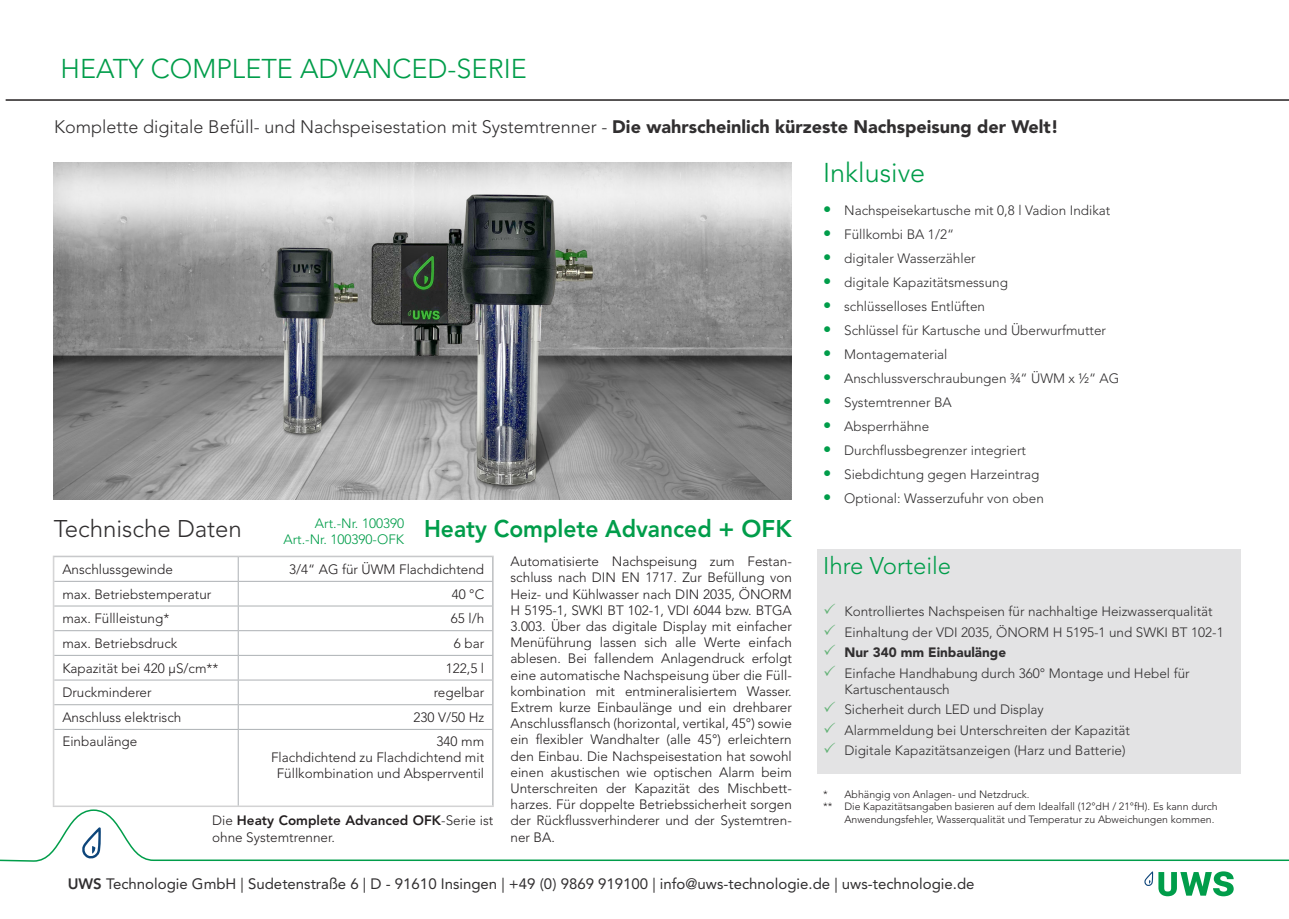
<style>
.page{position:relative;width:1289px;height:919px;background:#fff}
.page>*{position:absolute;margin:0;border:0;box-sizing:border-box;transform-origin:0 0}
.t1{font:300 27px "Avenir LT Std";color:#009d4a}
.t2{font:800 24px "Avenir LT Pro";color:#009d4a;scale:.95 1}
.t3{font:300 24px "Avenir LT Std";color:#312f30}
.t4{font:300 24px "Avenir LT Std";color:#009d4a}
.t5{font:300 18px "Avenir LT Std";color:#312f30}
.t6{font:15px "Avenir LT Std";color:#312f30}
.t7{font:300 13.5px/16.2px "Avenir LT Std";color:#231f20;text-align:justify}
.t8{font:300 13.5px/16.2px "Avenir LT Std";color:#312f30}
.t9{font:300 13.5px/16.2px "Avenir LT Std";color:#009d4a;text-align:right}
.t10{font:900 13.5px "Avenir LT Std";color:#312f30}
.t11{font:300 10.5px/12.6px "Avenir LT Std";color:#231f20}
.s1{font-weight:900}
.s2{font-family:"Avenir LT Pro";font-weight:800}
.s3{font-family:"Avenir LT Pro";font-weight:800;font-size:16.5px;color:#009d4a}
.s4{color:#63b276}
</style>
<div class="page">
<div style="left:817px;top:549px;width:424px;height:225px;background:#e3e3e4"></div>
<img style="left:53px;top:163px;width:738px;height:336px">
<hr style="left:6px;top:99px;width:1282px;height:2px;background:#231f20">
<svg style="left:1144px;top:871px;width:89px;height:25px"></svg>
<svg style="left:0;top:809px;width:1288px;height:52px"></svg>
<svg style="left:82px;top:827px;width:19px;height:31px"></svg>
<hr style="left:54px;top:581px;width:184px;height:1px;background:#adb1b4">
<hr style="left:238px;top:581px;width:255px;height:1px;background:#adb1b4">
<hr style="left:54px;top:605px;width:184px;height:1px;background:#adb1b4">
<hr style="left:238px;top:605px;width:255px;height:1px;background:#adb1b4">
<hr style="left:54px;top:630px;width:184px;height:1px;background:#adb1b4">
<hr style="left:238px;top:630px;width:255px;height:1px;background:#adb1b4">
<hr style="left:54px;top:655px;width:184px;height:1px;background:#adb1b4">
<hr style="left:238px;top:655px;width:255px;height:1px;background:#adb1b4">
<hr style="left:54px;top:679px;width:184px;height:1px;background:#adb1b4">
<hr style="left:238px;top:679px;width:255px;height:1px;background:#adb1b4">
<hr style="left:54px;top:704px;width:184px;height:1px;background:#adb1b4">
<hr style="left:238px;top:704px;width:255px;height:1px;background:#adb1b4">
<svg style="left:238px;top:558px;width:1px;height:171px"></svg>
<hr style="left:54px;top:729px;width:184px;height:1px;background:#adb1b4">
<hr style="left:238px;top:729px;width:255px;height:1px;background:#adb1b4">
<hr style="left:238px;top:729px;width:1px;height:76px;background:#adb1b4">
<div style="left:53px;top:556px;width:440px;height:250px;border:1px solid #d2d2d3"></div>
<p class="t1" style="left:61px;top:52px;width:467px">HEATY COMPLETE ADVANCED-SERIE</p>
<p class="t5" style="left:54px;top:116px;width:1006px">Komplette digitale Befüll- und Nachspeisestation mit Systemtrenner - <span class="s1">Die wahrscheinlich kürzeste Nachspeisung der Welt!</span></p>
<p class="t9" style="left:283px;top:515px;width:122px">Art.-Nr. 100390<br>Art.-Nr. 100390-OFK</p>
<p class="t3" style="left:54px;top:515px;width:190px">Technische Daten</p>
<p class="t2" style="left:424px;top:514px;width:388px">Heaty Complete Advanced + OFK</p>
<p class="t7" style="left:510px;top:553px;width:283px">Automatisierte Nachspeisung zum Festan&shy;schluss nach DIN EN 1717. Zur Befüllung von Heiz- und Kühlwasser nach DIN 2035, ÖNORM H 5195-1, SWKI BT 102-1, VDI 6044 bzw. BTGA 3.003. Über das digitale Display mit einfacher Menüführung lassen sich alle Werte einfach ablesen. Bei fallendem Anlagendruck erfolgt eine automatische Nachspeisung über die Füll&shy;kombination mit entmineralisiertem Wasser.<br>Extrem kurze Einbaulänge und ein drehbarer Anschlussflansch (horizontal, vertikal, 45°) sowie ein flexibler Wandhalter (alle 45°) erleichtern den Einbau. Die Nachspeisestation hat sowohl einen akustischen wie optischen Alarm beim Unterschreiten der Kapazität des Mischbett&shy;harzes. Für doppelte Betriebssicherheit sorgen der Rückflussverhinderer und der Systemtren&shy;ner BA.</p>
<p class="t7" style="left:62px;top:561px;width:112px">Anschlussgewinde</p>
<p class="t7" style="left:289px;top:561px;width:196px">3/4“ AG für ÜWM Flachdichtend</p>
<p class="t7" style="left:62px;top:586px;width:151px">max. Betriebstemperatur</p>
<p class="t7" style="left:452px;top:586px;width:34px">40 °C</p>
<p class="t7" style="left:62px;top:610px;width:109px">max. Füllleistung*</p>
<p class="t7" style="left:451px;top:610px;width:35px">65 l/h</p>
<p class="t7" style="left:62px;top:635px;width:117px">max. Betriebsdruck</p>
<p class="t7" style="left:454px;top:635px;width:32px">6 bar</p>
<p class="t7" style="left:62px;top:660px;width:158px">Kapazität bei 420 µS/cm**</p>
<p class="t7" style="left:446px;top:660px;width:40px">122,5 l</p>
<p class="t7" style="left:62px;top:684px;width:91px">Druckminderer</p>
<p class="t7" style="left:433px;top:684px;width:52px">regelbar</p>
<p class="t7" style="left:62px;top:709px;width:120px">Anschluss elektrisch</p>
<p class="t7" style="left:413px;top:709px;width:72px">230 V/50 Hz</p>
<p class="t7" style="left:62px;top:732px;width:77px">Einbaulänge</p>
<p class="t7" style="left:436px;top:732px;width:49px">340 mm</p>
<p class="t7" style="left:271px;top:749px;width:215px">Flachdichtend zu Flachdichtend mit</p>
<p class="t7" style="left:277px;top:765px;width:209px">Füllkombination und Absperrventil</p>
<p class="t7" style="left:212px;top:812px;width:283px">Die <span class="s2">Heaty Complete Advanced OFK</span>-Serie ist ohne Systemtrenner.</p>
<p class="t1" style="left:823px;top:157px;width:104px">Inklusive</p>
<p class="t8" style="left:823px;top:202px;width:289px"><span class="s3">•</span> Nachspeisekartusche mit 0,8 l Vadion Indikat</p>
<p class="t8" style="left:823px;top:226px;width:132px"><span class="s3">•</span> Füllkombi BA 1/2“</p>
<p class="t8" style="left:823px;top:250px;width:154px"><span class="s3">•</span> digitaler Wasserzähler</p>
<p class="t8" style="left:823px;top:274px;width:186px"><span class="s3">•</span> digitale Kapazitätsmessung</p>
<p class="t8" style="left:823px;top:298px;width:163px"><span class="s3">•</span> schlüsselloses Entlüften</p>
<p class="t8" style="left:823px;top:322px;width:284px"><span class="s3">•</span> Schlüssel für Kartusche und Überwurfmutter</p>
<p class="t8" style="left:823px;top:346px;width:126px"><span class="s3">•</span> Montagematerial</p>
<p class="t8" style="left:823px;top:370px;width:298px"><span class="s3">•</span> Anschlussverschraubungen ¾“ ÜWM x ½“ AG</p>
<p class="t8" style="left:823px;top:394px;width:130px"><span class="s3">•</span> Systemtrenner BA</p>
<p class="t8" style="left:823px;top:418px;width:108px"><span class="s3">•</span> Absperrhähne</p>
<p class="t8" style="left:823px;top:442px;width:204px"><span class="s3">•</span> Durchflussbegrenzer integriert</p>
<p class="t8" style="left:823px;top:466px;width:218px"><span class="s3">•</span> Siebdichtung gegen Harzeintrag</p>
<p class="t8" style="left:823px;top:490px;width:222px"><span class="s3">•</span> Optional: Wasserzufuhr von oben</p>
<p class="t4" style="left:823px;top:552px;width:130px">Ihre Vorteile</p>
<p class="t8" style="left:823px;top:603px;width:391px"><span class="s4">✓</span> Kontrolliertes Nachspeisen für nachhaltige Heizwasserqualität</p>
<p class="t8" style="left:823px;top:624px;width:402px"><span class="s4">✓</span> Einhaltung der VDI 2035, ÖNORM H 5195-1 und SWKI BT 102-1</p>
<p class="t10" style="left:823px;top:644px;width:184px"><span class="s4">✓</span> Nur 340 mm Einbaulänge</p>
<p class="t8" style="left:844px;top:664px;width:347px;text-indent:-21px"><span class="s4">✓</span> Einfache Handhabung durch 360° Montage und Hebel für<br>Kartuschentausch</p>
<p class="t8" style="left:823px;top:701px;width:222px"><span class="s4">✓</span> Sicherheit durch LED und Display</p>
<p class="t8" style="left:823px;top:722px;width:308px"><span class="s4">✓</span> Alarmmeldung bei Unterschreiten der Kapazität</p>
<p class="t8" style="left:823px;top:742px;width:304px"><span class="s4">✓</span> Digitale Kapazitätsanzeigen (Harz und Batterie)</p>
<p class="t11" style="left:823px;top:787px;width:208px">* Abhängig von Anlagen- und Netzdruck.</p>
<p class="t11" style="left:844px;top:800px;width:375px;text-indent:-21px">** Die Kapazitätsangaben basieren auf dem Idealfall (12°dH / 21°fH). Es kann durch<br>Anwendungsfehler, Wasserqualität und Temperatur zu Abweichungen kommen.</p>
<p class="t6" style="left:68px;top:875px;width:908px"><span class="s2">UWS</span> Technologie GmbH | Sudetenstraße 6 | D - 91610 Insingen | +49 (0) 9869 919100 | info@uws-technologie.de | uws-technologie.de</p>
</div>
